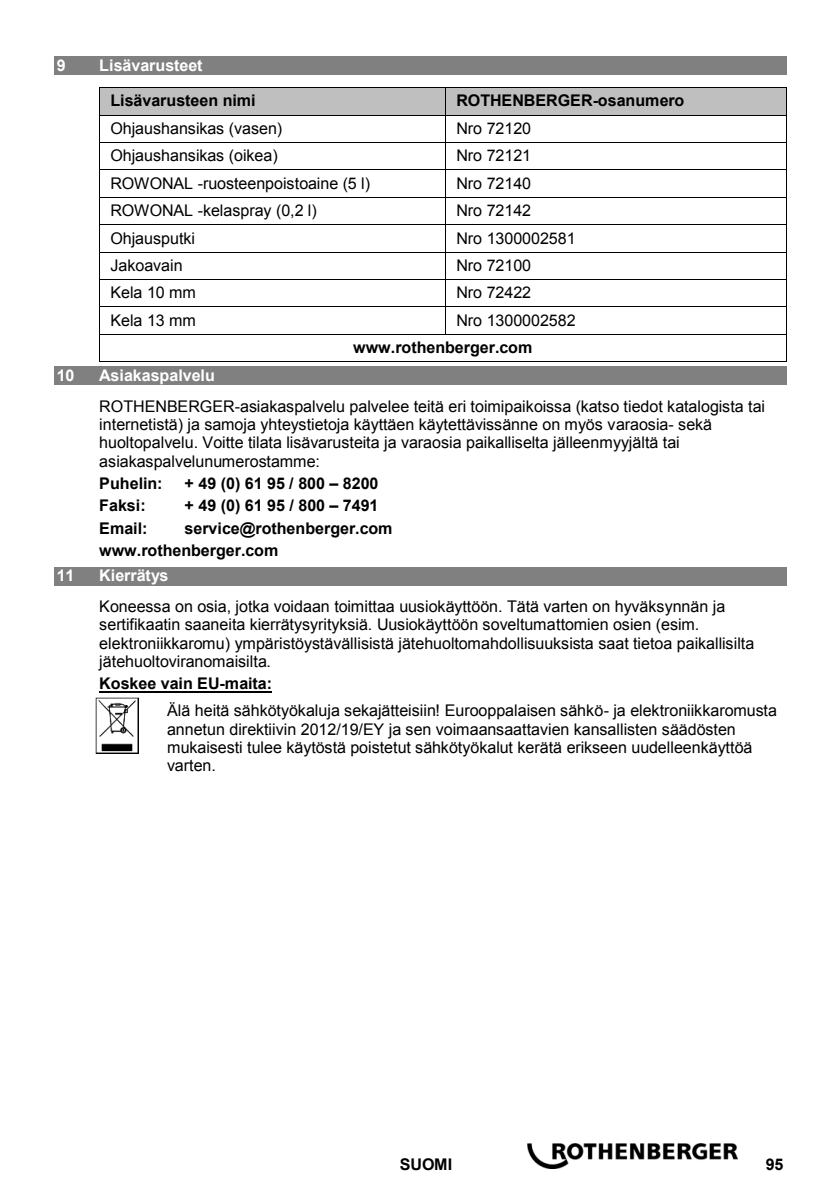
<style>
.page{position:relative;width:840px;height:1191px;background:#fff}
.page>*{position:absolute;margin:0;border:0;box-sizing:border-box;transform-origin:0 0}
.t1{font:16px/18.4px "Arial";letter-spacing:-.005em;color:#000}
.t2{font:700 16px "Arial";letter-spacing:-.005em;color:#000}
.t3{font:700 16px "Arial Fett";letter-spacing:-.005em;color:#fff}
</style>
<div class="page">
<img style="left:527px;top:1143px;width:210px;height:25px">
<div style="left:54px;top:57px;width:732px;height:18px;background:#808080"></div>
<div style="left:100px;top:88px;width:10px;height:27px;background:#bfbfbf"></div>
<div style="left:434px;top:88px;width:11px;height:27px;background:#bfbfbf"></div>
<div style="left:110px;top:88px;width:324px;height:27px;background:#bfbfbf"></div>
<div style="left:446px;top:88px;width:10px;height:27px;background:#bfbfbf"></div>
<div style="left:775px;top:88px;width:10px;height:27px;background:#bfbfbf"></div>
<div style="left:456px;top:88px;width:319px;height:27px;background:#bfbfbf"></div>
<hr style="left:100px;top:87px;width:345px;height:1px;background:#000">
<hr style="left:446px;top:87px;width:339px;height:1px;background:#000">
<hr style="left:100px;top:115px;width:345px;height:1px;background:#000">
<hr style="left:446px;top:115px;width:339px;height:1px;background:#000">
<hr style="left:100px;top:142px;width:345px;height:1px;background:#000">
<hr style="left:446px;top:142px;width:339px;height:1px;background:#000">
<hr style="left:100px;top:169px;width:345px;height:1px;background:#000">
<hr style="left:446px;top:169px;width:339px;height:1px;background:#000">
<hr style="left:100px;top:197px;width:345px;height:1px;background:#000">
<hr style="left:446px;top:197px;width:339px;height:1px;background:#000">
<hr style="left:100px;top:224px;width:345px;height:1px;background:#000">
<hr style="left:446px;top:224px;width:339px;height:1px;background:#000">
<hr style="left:100px;top:252px;width:345px;height:1px;background:#000">
<hr style="left:446px;top:252px;width:339px;height:1px;background:#000">
<hr style="left:100px;top:279px;width:345px;height:1px;background:#000">
<hr style="left:446px;top:279px;width:339px;height:1px;background:#000">
<hr style="left:100px;top:306px;width:345px;height:1px;background:#000">
<hr style="left:446px;top:306px;width:339px;height:1px;background:#000">
<hr style="left:100px;top:334px;width:345px;height:1px;background:#000">
<svg style="left:445px;top:87px;width:1px;height:248px"></svg>
<hr style="left:446px;top:334px;width:339px;height:1px;background:#000">
<svg style="left:99px;top:87px;width:1px;height:275px"></svg>
<hr style="left:100px;top:361px;width:685px;height:1px;background:#000">
<svg style="left:785px;top:87px;width:1px;height:275px"></svg>
<div style="left:54px;top:366px;width:732px;height:19px;background:#808080"></div>
<div style="left:54px;top:567px;width:732px;height:18px;background:#808080"></div>
<hr style="left:99px;top:691px;width:173px;height:2px;background:#000">
<img style="left:96px;top:697px;width:42px;height:57px">
<h1 class="t3" style="left:57px;top:57px;width:10px">9</h1>
<h1 class="t3" style="left:99px;top:57px;width:105px">Lisävarusteet</h1>
<p class="t2" style="left:110px;top:92px;width:147px">Lisävarusteen nimi</p>
<p class="t2" style="left:456px;top:92px;width:229px">ROTHENBERGER-osanumero</p>
<p class="t1" style="left:110px;top:119px;width:173px">Ohjaushansikas (vasen)</p>
<p class="t1" style="left:456px;top:119px;width:76px">Nro 72120</p>
<p class="t1" style="left:110px;top:147px;width:169px">Ohjaushansikas (oikea)</p>
<p class="t1" style="left:456px;top:147px;width:76px">Nro 72121</p>
<p class="t1" style="left:110px;top:174px;width:261px">ROWONAL -ruosteenpoistoaine (5 l)</p>
<p class="t1" style="left:456px;top:174px;width:76px">Nro 72140</p>
<p class="t1" style="left:110px;top:202px;width:208px">ROWONAL -kelaspray (0,2 l)</p>
<p class="t1" style="left:456px;top:202px;width:76px">Nro 72142</p>
<p class="t1" style="left:110px;top:229px;width:86px">Ohjausputki</p>
<p class="t1" style="left:456px;top:229px;width:121px">Nro 1300002581</p>
<p class="t1" style="left:110px;top:256px;width:74px">Jakoavain</p>
<p class="t1" style="left:456px;top:256px;width:76px">Nro 72100</p>
<p class="t1" style="left:110px;top:284px;width:87px">Kela 10 mm</p>
<p class="t1" style="left:456px;top:284px;width:76px">Nro 72422</p>
<p class="t1" style="left:110px;top:311px;width:87px">Kela 13 mm</p>
<p class="t1" style="left:456px;top:311px;width:121px">Nro 1300002582</p>
<p class="t2" style="left:353px;top:338px;width:180px">www.rothenberger.com</p>
<h1 class="t3" style="left:57px;top:366px;width:19px">10</h1>
<h1 class="t3" style="left:99px;top:366px;width:117px">Asiakaspalvelu</h1>
<p class="t1" style="left:99px;top:397px;width:667px">ROTHENBERGER-asiakaspalvelu palvelee teitä eri toimipaikoissa (katso tiedot katalogista tai internetistä) ja samoja yhteystietoja käyttäen käytettävissänne on myös varaosia- sekä huoltopalvelu. Voitte tilata lisävarusteita ja varaosia paikalliselta jälleenmyyjältä tai asiakaspalvelunumerostamme:</p>
<p class="t2" style="left:99px;top:474px;width:65px">Puhelin:</p>
<p class="t2" style="left:184px;top:474px;width:195px">+ 49 (0) 61 95 / 800 – 8200</p>
<p class="t2" style="left:99px;top:497px;width:48px">Faksi:</p>
<p class="t2" style="left:184px;top:497px;width:195px">+ 49 (0) 61 95 / 800 – 7491</p>
<p class="t2" style="left:99px;top:519px;width:50px">Email:</p>
<p class="t2" style="left:184px;top:519px;width:209px">service@rothenberger.com</p>
<p class="t2" style="left:99px;top:542px;width:180px">www.rothenberger.com</p>
<h1 class="t3" style="left:57px;top:567px;width:19px">11</h1>
<h1 class="t3" style="left:99px;top:567px;width:71px">Kierrätys</h1>
<p class="t1" style="left:99px;top:597px;width:656px">Koneessa on osia, jotka voidaan toimittaa uusiokäyttöön. Tätä varten on hyväksynnän ja sertifikaatin saaneita kierrätysyrityksiä. Uusiokäyttöön soveltumattomien osien (esim. elektroniikkaromu) ympäristöystävällisistä jätehuoltomahdollisuuksista saat tietoa paikallisilta jätehuoltoviranomaisilta.</p>
<p class="t2" style="left:99px;top:675px;width:174px">Koskee vain EU-maita:</p>
<p class="t1" style="left:167px;top:701px;width:611px">Älä heitä sähkötyökaluja sekajätteisiin! Eurooppalaisen sähkö- ja elektroniikkaromusta annetun direktiivin 2012/19/EY ja sen voimaansaattavien kansallisten säädösten mukaisesti tulee käytöstä poistetut sähkötyökalut kerätä erikseen uudelleenkäyttöä varten.</p>
<p class="t2" style="left:399px;top:1155px;width:54px">SUOMI</p>
<p class="t2" style="left:765px;top:1155px;width:19px">95</p>
</div>
